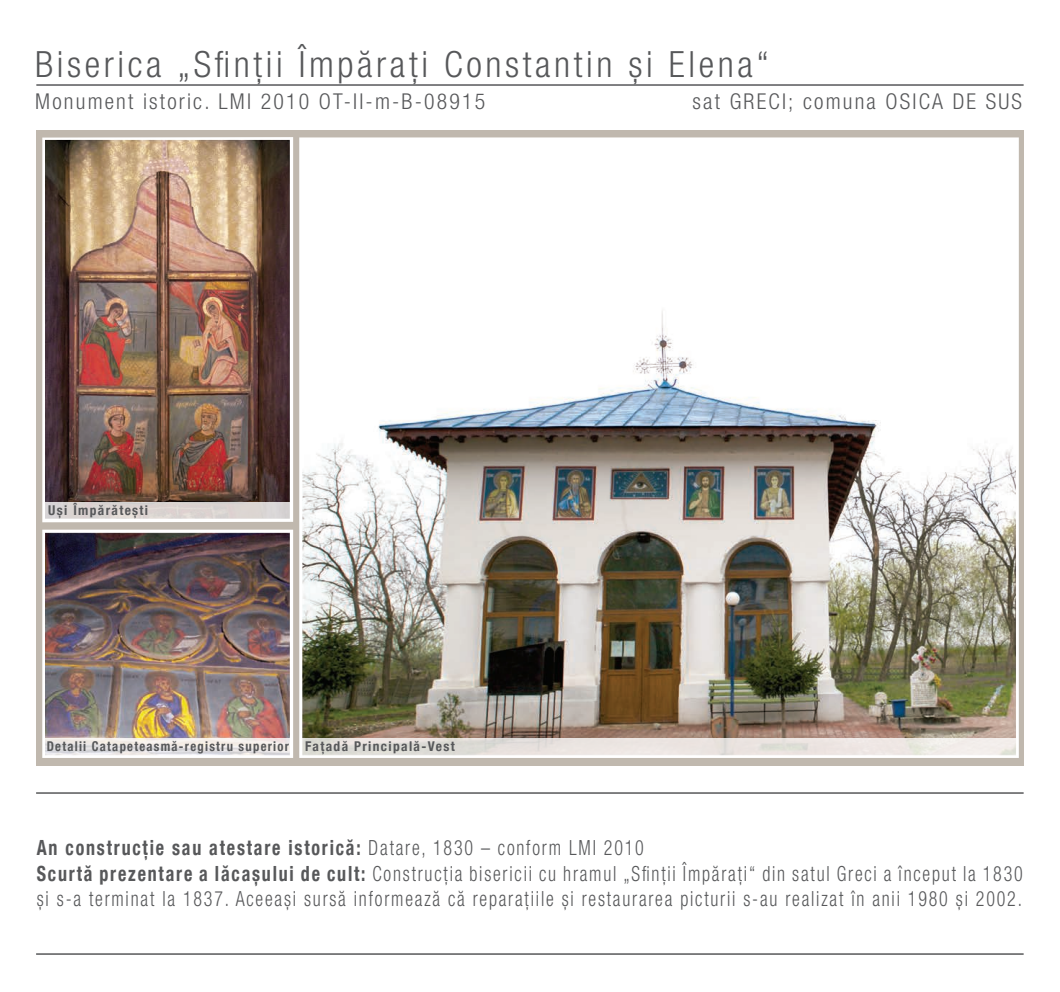
<style>
.page{position:relative;width:1060px;height:992px;background:#fff}
.page>*{position:absolute;margin:0;border:0;box-sizing:border-box;transform-origin:0 0}
.t1{font:300 condensed 36.15px "Helvetica Neue LT Com";letter-spacing:.1em;color:#57585a}
.t2{font:300 condensed 21.9px "Helvetica Neue LT Com";letter-spacing:.1em;color:#57585a}
.t3{font:300 condensed 20.85px/25px "Helvetica Neue LT Com";letter-spacing:.1em;color:#57585a;scale:.86 1}
.t4{font:700 condensed 13.5px "Helvetica Neue LT Com";letter-spacing:.1em;color:#57585a;scale:.94 1}
.t5{font:700 condensed 13.5px "Helvetica Neue LT Com";letter-spacing:.1em;color:#57585a}
.s1{font-weight:700}
</style>
<div class="page">
<hr style="left:36px;top:84px;width:988px;height:2px;background:#57585a">
<hr style="left:36px;top:792px;width:988px;height:2px;background:#57585a">
<img style="left:45px;top:130px;width:979px;height:664px">
<svg style="left:45px;top:738px;width:246px;height:17px;background:#e9e6e4"></svg>
<div style="left:45px;top:502px;width:245px;height:17px;background:#dad4d1"></div>
<svg style="left:302px;top:738px;width:714px;height:17px;background:#e7e3df"></svg>
<hr style="left:36px;top:953px;width:988px;height:2px;background:#57585a">
<h1 class="t1" style="left:35px;top:43px;width:735px">Biserica „Sfinții Împărați Constantin și Elena“</h1>
<p class="t2" style="left:35px;top:89px;width:452px">Monument istoric. LMI 2010 OT-II-m-B-08915</p>
<p class="t2" style="left:693px;top:89px;width:331px">sat GRECI; comuna OSICA DE SUS</p>
<p class="t5" style="left:48px;top:502px;width:101px">Uși Împărătești</p>
<p class="t4" style="left:47px;top:738px;width:259px">Detalii Catapeteasmă-registru superior</p>
<p class="t5" style="left:305px;top:738px;width:151px">Fațadă Principală-Vest</p>
<p class="t3" style="left:37px;top:835px;width:1148px"><span class="s1">An construcție sau atestare istorică:</span> Datare, 1830 – conform LMI 2010<br><span class="s1">Scurtă prezentare a lăcașului de cult:</span> Construcția bisericii cu hramul „Sfinții Împărați“ din satul Greci a început la 1830 și s-a terminat la 1837. Aceeași sursă informează că reparațiile și restaurarea picturii s-au realizat în anii 1980 și 2002.</p>
</div>
